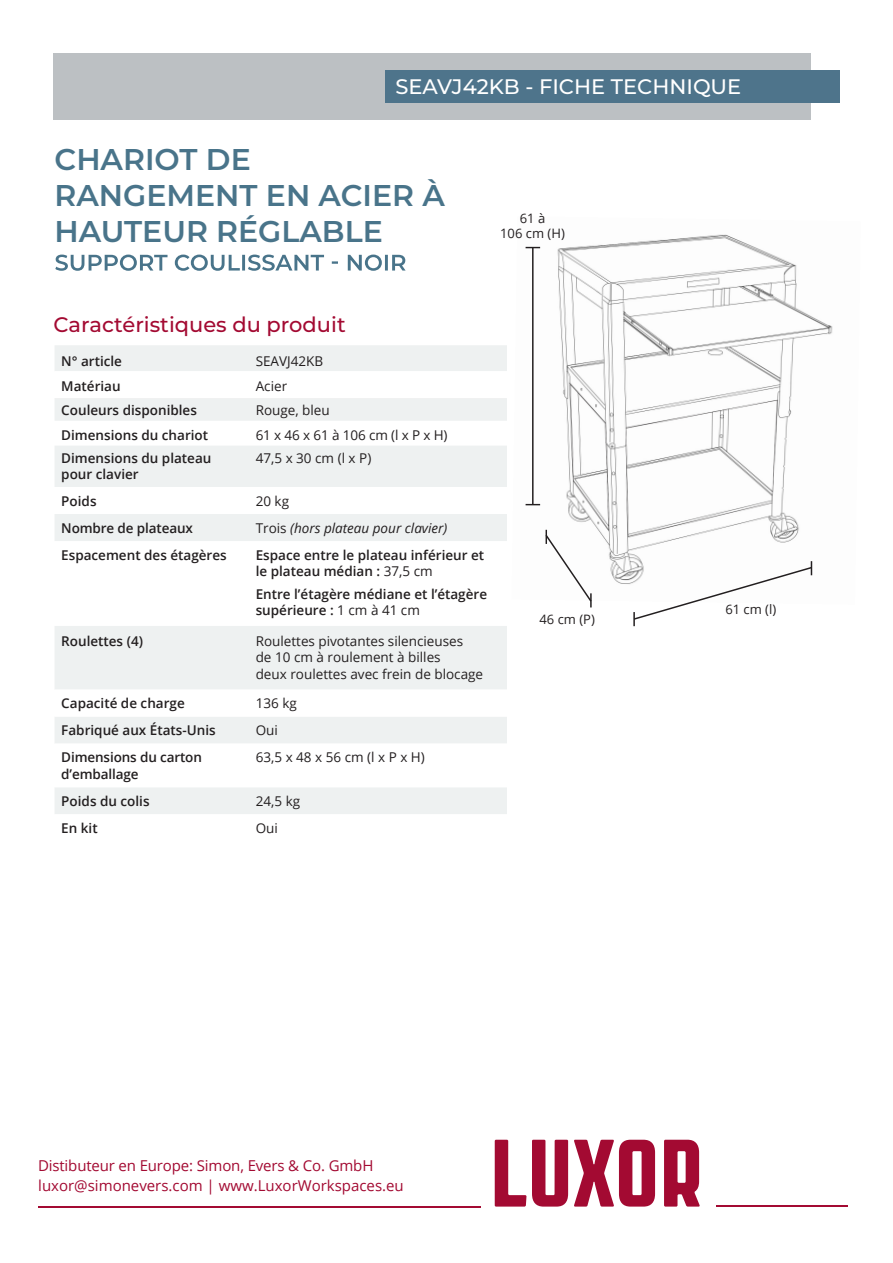
<style>
.page{position:relative;width:893px;height:1263px;background:#fff}
.page>*{position:absolute;margin:0;border:0;box-sizing:border-box;transform-origin:0 0}
.t1{font:600 30px/36px "Montserrat";color:#49748a}
.t2{font:500 21px "Montserrat";color:#a30a32}
.t3{font:500 21px "Montserrat";color:#fff}
.t4{font:15px "Open Sans";color:#a30a32}
.t5{font:600 13.5px/16.2px "Open Sans";color:#231f20}
.t6{font:13.5px/16.2px "Open Sans";color:#231f20}
.t7{font:italic 13.5px "Open Sans";color:#231f20}
.t8{font:13.05px/15.6px "Open Sans";color:#231f20;text-align:center}
.s1{font-style:normal}
.s2{font-weight:400}
</style>
<div class="page">
<img style="left:525px;top:234px;width:308px;height:350px">
<div style="left:53px;top:53px;width:758px;height:67px;background:#bcc0c3"></div>
<div style="left:385px;top:70px;width:455px;height:33px;background:#4e748b"></div>
<svg style="left:55px;top:345px;width:452px;height:344px;fill:#eef1f1"></svg>
<svg style="left:55px;top:371px;width:452px;height:27px"></svg>
<svg style="left:55px;top:487px;width:452px;height:139px"></svg>
<svg style="left:55px;top:717px;width:452px;height:97px;fill:#eef1f1"></svg>
<svg style="left:55px;top:255px;width:351px;height:16px"></svg>
<svg style="left:526px;top:504px;width:14px;height:1px"></svg>
<svg style="left:526px;top:247px;width:14px;height:1px"></svg>
<hr style="left:532px;top:247px;width:2px;height:257px;background:#231f20">
<svg style="left:632px;top:561px;width:181px;height:65px"></svg>
<svg style="left:544px;top:530px;width:49px;height:77px"></svg>
<svg style="left:495px;top:1140px;width:73px;height:66px"></svg>
<svg style="left:574px;top:1140px;width:81px;height:66px"></svg>
<svg style="left:664px;top:1140px;width:36px;height:66px;background:#b43959"></svg>
<hr style="left:38px;top:1206px;width:443px;height:2px;background:#a30a32">
<hr style="left:717px;top:1205px;width:131px;height:1px;background:#a30a32">
<h2 class="t3" style="left:395px;top:72px;width:347px">SEAVJ42KB - FICHE TECHNIQUE</h2>
<h1 class="t1" style="left:55px;top:140px;width:392px">CHARIOT DE<br>RANGEMENT EN ACIER À<br>HAUTEUR RÉGLABLE</h1>
<p class="t8" style="left:500px;top:210px;width:66px">61 à<br>106 cm (H)</p>
<h2 class="t2" style="left:53px;top:309px;width:294px">Caractéristiques du produit</h2>
<p class="t5" style="left:61px;top:352px;width:62px">N° article</p>
<p class="t6" style="left:256px;top:352px;width:69px">SEAVJ42KB</p>
<p class="t5" style="left:61px;top:378px;width:61px">Matériau</p>
<p class="t6" style="left:256px;top:378px;width:33px">Acier</p>
<p class="t5" style="left:61px;top:402px;width:137px">Couleurs disponibles</p>
<p class="t6" style="left:256px;top:402px;width:76px">Rouge, bleu</p>
<p class="t5" style="left:61px;top:426px;width:148px">Dimensions du chariot</p>
<p class="t6" style="left:256px;top:426px;width:193px">61 x 46 x 61 à 106 cm (l x P x H)</p>
<p class="t5" style="left:61px;top:450px;width:152px">Dimensions du plateau pour clavier</p>
<p class="t6" style="left:256px;top:449px;width:117px">47,5 x 30 cm (l x P)</p>
<p class="t5" style="left:61px;top:492px;width:37px">Poids</p>
<p class="t6" style="left:256px;top:492px;width:35px">20 kg</p>
<p class="t5" style="left:61px;top:519px;width:133px">Nombre de plateaux</p>
<p class="t7" style="left:256px;top:519px;width:193px"><span class="s1">Trois</span> (hors plateau pour clavier)</p>
<p class="t5" style="left:61px;top:546px;width:167px">Espacement des étagères</p>
<p class="t5" style="left:256px;top:546px;width:230px">Espace entre le plateau inférieur et le plateau médian : <span class="s2">37,5 cm</span></p>
<p class="t5" style="left:256px;top:585px;width:233px">Entre l’étagère médiane et l’étagère supérieure : <span class="s2">1 cm à 41 cm</span></p>
<p class="t5" style="left:61px;top:633px;width:83px">Roulettes (4)</p>
<p class="t6" style="left:256px;top:633px;width:229px">Roulettes pivotantes silencieuses<br>de 10 cm à roulement à billes<br>deux roulettes avec frein de blocage</p>
<p class="t5" style="left:61px;top:695px;width:125px">Capacité de charge</p>
<p class="t6" style="left:256px;top:695px;width:43px">136 kg</p>
<p class="t5" style="left:61px;top:722px;width:156px">Fabriqué aux États-Unis</p>
<p class="t6" style="left:256px;top:722px;width:24px">Oui</p>
<p class="t5" style="left:61px;top:749px;width:142px">Dimensions du carton d’emballage</p>
<p class="t6" style="left:256px;top:749px;width:171px">63,5 x 48 x 56 cm (l x P x H)</p>
<p class="t5" style="left:61px;top:793px;width:90px">Poids du colis</p>
<p class="t6" style="left:256px;top:793px;width:46px">24,5 kg</p>
<p class="t5" style="left:61px;top:820px;width:38px">En kit</p>
<p class="t6" style="left:256px;top:820px;width:24px">Oui</p>
<p class="t8" style="left:539px;top:611px;width:57px">46 cm (P)</p>
<p class="t4" style="left:38px;top:1155px;width:337px">Distibuteur en Europe: Simon, Evers &amp; Co. GmbH</p>
<p class="t4" style="left:38px;top:1175px;width:367px">luxor@simonevers.com | www.LuxorWorkspaces.eu</p>
<p class="t8" style="left:725px;top:601px;width:52px">61 cm (l)</p>
</div>
